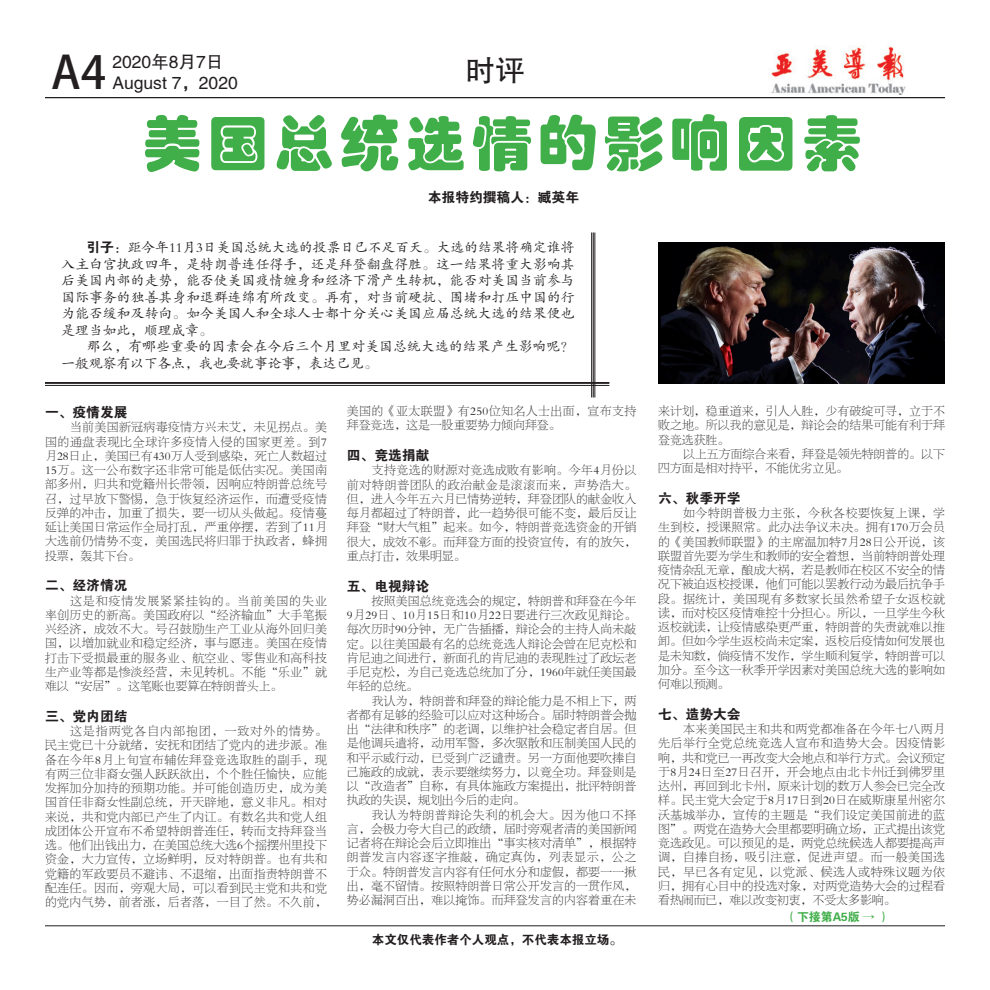
<style>
.page{position:relative;width:990px;height:990px;background:#fff}
.page>*{position:absolute;margin:0;border:0;box-sizing:border-box;transform-origin:0 0}
.t1{font:60px "FZHPJW GB1 0";letter-spacing:.1em;color:#40ae49}
.t2{font:45px "Adobe Heiti Std";color:#231f20}
.t3{font:30px "FZHTJW GB1 0";color:#231f20}
.t4{font:17.5px "FZHTFW GB1 0";color:#231f20}
.t5{font:13.75px/16.5px "FZKTJW GB1 0";letter-spacing:.01em;color:#231f20;text-align:justify}
.t6{font:13.75px "FZDHTJW GB1 0";color:#231f20}
.t7{font:12.5px "FZDHTJW GB1 0";color:#231f20}
.t8{font:11.88px/14.2px "FZBSJW GB1 0";letter-spacing:.015em;color:#231f20;text-align:justify}
.t9{font:11.88px/14.2px "FZBSJW GB1 0";letter-spacing:.04em;color:#231f20}
.t10{font:11.88px "FZDHTJW GB1 0";color:#40ae49}
.s1{font-family:"FZDHTJW GB1 0"}
</style>
<div class="page">
<hr style="left:45px;top:97px;width:900px;height:1px;background:#231f20">
<img style="left:771px;top:46px;width:135px;height:48px">
<hr style="left:45px;top:926px;width:900px;height:1px;background:#231f20">
<hr style="left:45px;top:382px;width:564px;height:2px;background:#231f20">
<hr style="left:45px;top:385px;width:564px;height:1px;background:#231f20">
<hr style="left:595px;top:232px;width:1px;height:166px;background:#231f20">
<hr style="left:593px;top:232px;width:1px;height:166px;background:#231f20">
<hr style="left:591px;top:232px;width:1px;height:166px;background:#231f20">
<img style="left:658px;top:242px;width:287px;height:142px">
<p class="t4" style="left:112px;top:53px;width:112px">2020年8月7日</p>
<p class="t4" style="left:112px;top:74px;width:127px">August 7，2020</p>
<p class="t2" style="left:51px;top:46px;width:57px">A4</p>
<p class="t3" style="left:465px;top:54px;width:61px">时评</p>
<p class="t1" style="left:142px;top:111px;width:722px">美国总统选情的影响因素</p>
<p class="t6" style="left:428px;top:190px;width:153px">本报特约撰稿人：臧英年</p>
<p class="t5" style="left:62px;top:240px;width:515px;text-indent:25px"><span class="s1">引子</span>：距今年11月3日美国总统大选的投票日已不足百天。大选的结果将确定谁将入主白宫执政四年，是特朗普连任得手，还是拜登翻盘得胜。这一结果将重大影响其后美国内部的走势，能否使美国疫情缠身和经济下滑产生转机，能否对美国当前参与国际事务的独善其身和退群连绵有所改变。再有，对当前硬抗、围堵和打压中国的行为能否缓和及转向。如今美国人和全球人士都十分关心美国应届总统大选的结果便也是理当如此，顺理成章。</p>
<p class="t5" style="left:62px;top:339px;width:514px;text-indent:25px">那么，有哪些重要的因素会在今后三个月里对美国总统大选的结果产生影响呢？一般观察有以下各点，我也要就事论事，表达己见。</p>
<p class="t6" style="left:45px;top:405px;width:84px">一、疫情发展</p>
<p class="t8" style="left:45px;top:421px;width:284px;text-indent:25px">当前美国新冠病毒疫情方兴未艾，未见拐点。美国的通盘表现比全球许多疫情入侵的国家更差。到7月28日止，美国已有430万人受到感染，死亡人数超过15万。这一公布数字还非常可能是低估实况。美国南部多州，归共和党籍州长带领，因响应特朗普总统号召，过早放下警惕，急于恢复经济运作，而遭受疫情反弹的冲击，加重了损失，要一切从头做起。疫情蔓延让美国日常运作全局打乱，严重停摆，若到了11月大选前仍情势不变，美国选民将归罪于执政者，蜂拥投票，轰其下台。</p>
<p class="t6" style="left:45px;top:578px;width:84px">二、经济情况</p>
<p class="t8" style="left:45px;top:594px;width:284px;text-indent:25px">这是和疫情发展紧紧挂钩的。当前美国的失业率创历史的新高。美国政府以“经济输血”大手笔振兴经济，成效不大。号召鼓励生产工业从海外回归美国，以增加就业和稳定经济，事与愿违。美国在疫情打击下受损最重的服务业、航空业、零售业和高科技生产业等都是惨淡经营，未见转机。不能“乐业”就难以“安居”。这笔账也要算在特朗普头上。</p>
<p class="t6" style="left:45px;top:709px;width:84px">三、党内团结</p>
<p class="t8" style="left:45px;top:724px;width:284px;text-indent:25px">这是指两党各自内部抱团，一致对外的情势。民主党已十分就绪，安抚和团结了党内的进步派。准备在今年8月上旬宣布辅佐拜登竞选取胜的副手，现有两三位非裔女强人跃跃欲出，个个胜任愉快，应能发挥加分加持的预期功能。并可能创造历史，成为美国首任非裔女性副总统，开天辟地，意义非凡。相对来说，共和党内部已产生了内讧。有数名共和党人组成团体公开宣布不希望特朗普连任，转而支持拜登当选。他们出钱出力，在美国总统大选6个摇摆州里投下资金，大力宣传，立场鲜明，反对特朗普。也有共和党籍的军政要员不避讳、不退缩，出面指责特朗普不配连任。因而，旁观大局，可以看到民主党和共和党的党内气势，前者涨，后者落，一目了然。不久前，</p>
<p class="t9" style="left:347px;top:404px;width:291px">美国的《亚太联盟》有250位知名人士出面，宣布支持拜登竞选，这是一股重要势力倾向拜登。</p>
<p class="t6" style="left:347px;top:448px;width:84px">四、竞选捐献</p>
<p class="t8" style="left:347px;top:464px;width:291px;text-indent:25px">支持竞选的财源对竞选成败有影响。今年4月份以前对特朗普团队的政治献金是滚滚而来，声势浩大。但，进入今年五六月已情势逆转，拜登团队的献金收入每月都超过了特朗普，此一趋势很可能不变，最后反让拜登“财大气粗”起来。如今，特朗普竞选资金的开销很大，成效不彰。而拜登方面的投资宣传，有的放矢，重点打击，效果明显。</p>
<p class="t6" style="left:347px;top:578px;width:84px">五、电视辩论</p>
<p class="t8" style="left:347px;top:594px;width:291px;text-indent:25px">按照美国总统竞选会的规定，特朗普和拜登在今年9月29日、10月15日和10月22日要进行三次政见辩论。每次历时90分钟，无广告插播，辩论会的主持人尚未敲定。以往美国最有名的总统竞选人辩论会曾在尼克松和肯尼迪之间进行，新面孔的肯尼迪的表现胜过了政坛老手尼克松，为自己竞选总统加了分，1960年就任美国最年轻的总统。</p>
<p class="t8" style="left:347px;top:694px;width:291px;text-indent:25px">我认为，特朗普和拜登的辩论能力是不相上下，两者都有足够的经验可以应对这种场合。届时特朗普会抛出“法律和秩序”的老调，以维护社会稳定者自居。但是他调兵遣将，动用军警，多次驱散和压制美国人民的和平示威行动，已受到广泛谴责。另一方面他要吹捧自己施政的成就，表示要继续努力，以竟全功。拜登则是以“改造者”自称，有具体施政方案提出，批评特朗普执政的失误，规划出今后的走向。</p>
<p class="t8" style="left:347px;top:808px;width:291px;text-indent:25px">我认为特朗普辩论失利的机会大。因为他口不择言，会极力夸大自己的政绩，届时旁观者清的美国新闻记者将在辩论会后立即推出“事实核对清单”，根据特朗普发言内容逐字推敲，确定真伪，列表显示，公之于众。特朗普发言内容有任何水分和虚假，都要一一揪出，毫不留情。按照特朗普日常公开发言的一贯作风，势必漏洞百出，难以掩饰。而拜登发言的内容着重在未</p>
<p class="t7" style="left:372px;top:932px;width:251px">本文仅代表作者个人观点，不代表本报立场。</p>
<p class="t8" style="left:658px;top:404px;width:288px">来计划，稳重道来，引人入胜，少有破绽可寻，立于不败之地。所以我的意见是，辩论会的结果可能有利于拜登竞选获胜。</p>
<p class="t8" style="left:658px;top:447px;width:288px;text-indent:25px">以上五方面综合来看，拜登是领先特朗普的。以下四方面是相对持平，不能优劣立见。</p>
<p class="t6" style="left:658px;top:491px;width:84px">六、秋季开学</p>
<p class="t8" style="left:658px;top:506px;width:288px;text-indent:25px">如今特朗普极力主张，今秋各校要恢复上课，学生到校，授课照常。此办法争议未决。拥有170万会员的《美国教师联盟》的主席温加特7月28日公开说，该联盟首先要为学生和教师的安全着想，当前特朗普处理疫情杂乱无章，酿成大祸，若是教师在校区不安全的情况下被迫返校授课，他们可能以罢教行动为最后抗争手段。据统计，美国现有多数家长虽然希望子女返校就读，而对校区疫情难控十分担心。所以，一旦学生今秋返校就读，让疫情感染更严重，特朗普的失责就难以推卸。但如今学生返校尚未定案，返校后疫情如何发展也是未知数，倘疫情不发作，学生顺利复学，特朗普可以加分。至今这一秋季开学因素对美国总统大选的影响如何难以预测。</p>
<p class="t6" style="left:658px;top:707px;width:84px">七、造势大会</p>
<p class="t8" style="left:658px;top:722px;width:288px;text-indent:25px">本来美国民主和共和两党都准备在今年七八两月先后举行全党总统竞选人宣布和造势大会。因疫情影响，共和党已一再改变大会地点和举行方式。会议预定于8月24日至27日召开，开会地点由北卡州迁到佛罗里达州，再回到北卡州，原来计划的数万人参会已完全改样。民主党大会定于8月17日到20日在威斯康星州密尔沃基城举办，宣传的主题是“我们设定美国前进的蓝图”。两党在造势大会里都要明确立场，正式提出该党竞选政见。可以预见的是，两党总统候选人都要提高声调，自捧自扬，吸引注意，促进声望。而一般美国选民，早已各有定见，以党派、候选人或特殊议题为依归，拥有心目中的投选对象，对两党造势大会的过程看看热闹而已，难以改变初衷，不受太多影响。</p>
<p class="t10" style="left:785px;top:910px;width:106px">（下接第A5版 → ）</p>
</div>
